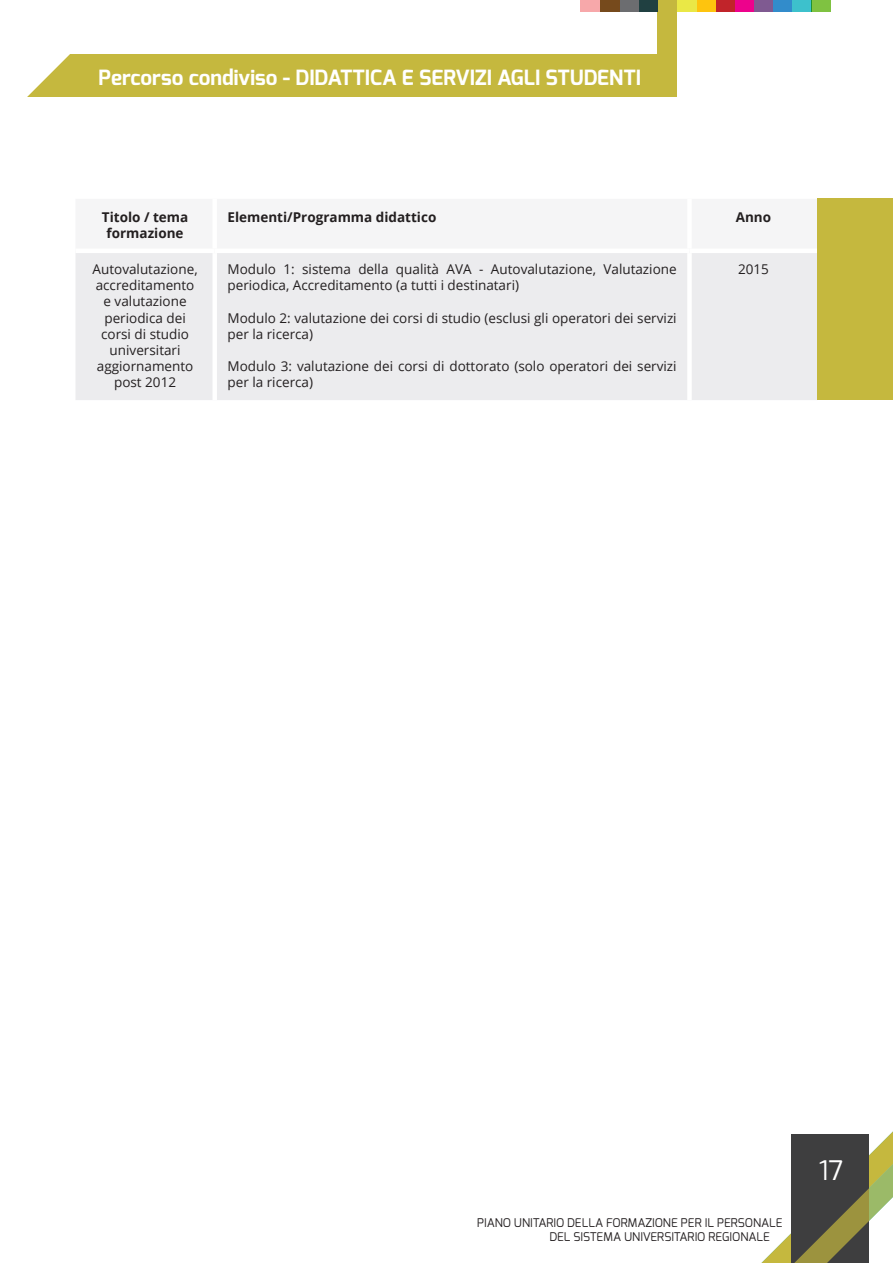
<style>
.page{position:relative;width:893px;height:1263px;background:#fff}
.page>*{position:absolute;margin:0;border:0;box-sizing:border-box;transform-origin:0 0}
.t1{font:27px "Exo";color:#fff}
.t2{font:700 21px "Exo";color:#fff}
.t3{font:13.5px/16.2px "Open Sans";color:#231f20}
.t4{font:700 13.5px/16.2px "Open Sans";color:#231f20;text-align:center}
.t5{font:12px/14.4px "Exo";color:#231f20}
</style>
<div class="page">
<div style="left:0;top:54px;width:677px;height:43px;background:#c5b83e"></div>
<svg style="left:761px;top:1131px;width:132px;height:132px"></svg>
<div style="left:811px;top:0;width:19px;height:11px;background:#7fc241"></div>
<div style="left:792px;top:0;width:19px;height:11px;background:#3dc1cc"></div>
<div style="left:773px;top:0;width:19px;height:11px;background:#328ccb"></div>
<div style="left:754px;top:0;width:19px;height:11px;background:#7f5a91"></div>
<div style="left:734px;top:0;width:20px;height:11px;background:#ed028c"></div>
<div style="left:715px;top:0;width:19px;height:11px;background:#c1242a"></div>
<div style="left:696px;top:0;width:19px;height:11px;background:#fec40e"></div>
<div style="left:677px;top:0;width:19px;height:11px;background:#eae846"></div>
<div style="left:658px;top:0;width:19px;height:97px;background:#c5b83e"></div>
<div style="left:639px;top:0;width:19px;height:11px;background:#204041"></div>
<div style="left:619px;top:0;width:20px;height:11px;background:#6c6d70"></div>
<div style="left:600px;top:0;width:19px;height:11px;background:#764a1c"></div>
<div style="left:581px;top:0;width:19px;height:11px;background:#f7a8aa"></div>
<div style="left:76px;top:253px;width:741px;height:147px;background:#ececee"></div>
<div style="left:212px;top:253px;width:5px;height:147px;background:#fff"></div>
<div style="left:687px;top:253px;width:5px;height:147px;background:#fff"></div>
<div style="left:817px;top:199px;width:76px;height:201px;background:#c5b83e"></div>
<svg style="left:0;top:54px;width:70px;height:43px"></svg>
<h2 class="t2" style="left:98px;top:64px;width:544px">Percorso condiviso - DIDATTICA E SERVIZI AGLI STUDENTI</h2>
<p class="t4" style="left:102px;top:209px;width:88px">Titolo / tema formazione</p>
<p class="t4" style="left:227px;top:209px;width:210px">Elementi/Programma didattico</p>
<p class="t4" style="left:736px;top:209px;width:37px">Anno</p>
<p class="t3" style="left:93px;top:261px;width:107px;text-align:center">Autovalutazione, accreditamento e valutazione periodica dei corsi di studio universitari aggiornamento post 2012</p>
<p class="t3" style="left:227px;top:261px;width:451px">Modulo 1: sistema della qualità AVA - Autovalutazione, Valutazione periodica, Accreditamento (a tutti i destinatari)</p>
<p class="t3" style="left:738px;top:261px;width:32px">2015</p>
<p class="t3" style="left:227px;top:309px;width:451px">Modulo 2: valutazione dei corsi di studio (esclusi gli operatori dei servizi per la ricerca)</p>
<p class="t3" style="left:227px;top:358px;width:451px">Modulo 3: valutazione dei corsi di dottorato (solo operatori dei servizi per la ricerca)</p>
<p class="t5" style="left:549px;top:1215px;width:235px;text-indent:-72px">PIANO UNITARIO DELLA FORMAZIONE PER IL PERSONALE<br>DEL SISTEMA UNIVERSITARIO REGIONALE</p>
<h1 class="t1" style="left:819px;top:1153px;width:26px">17</h1>
</div>
